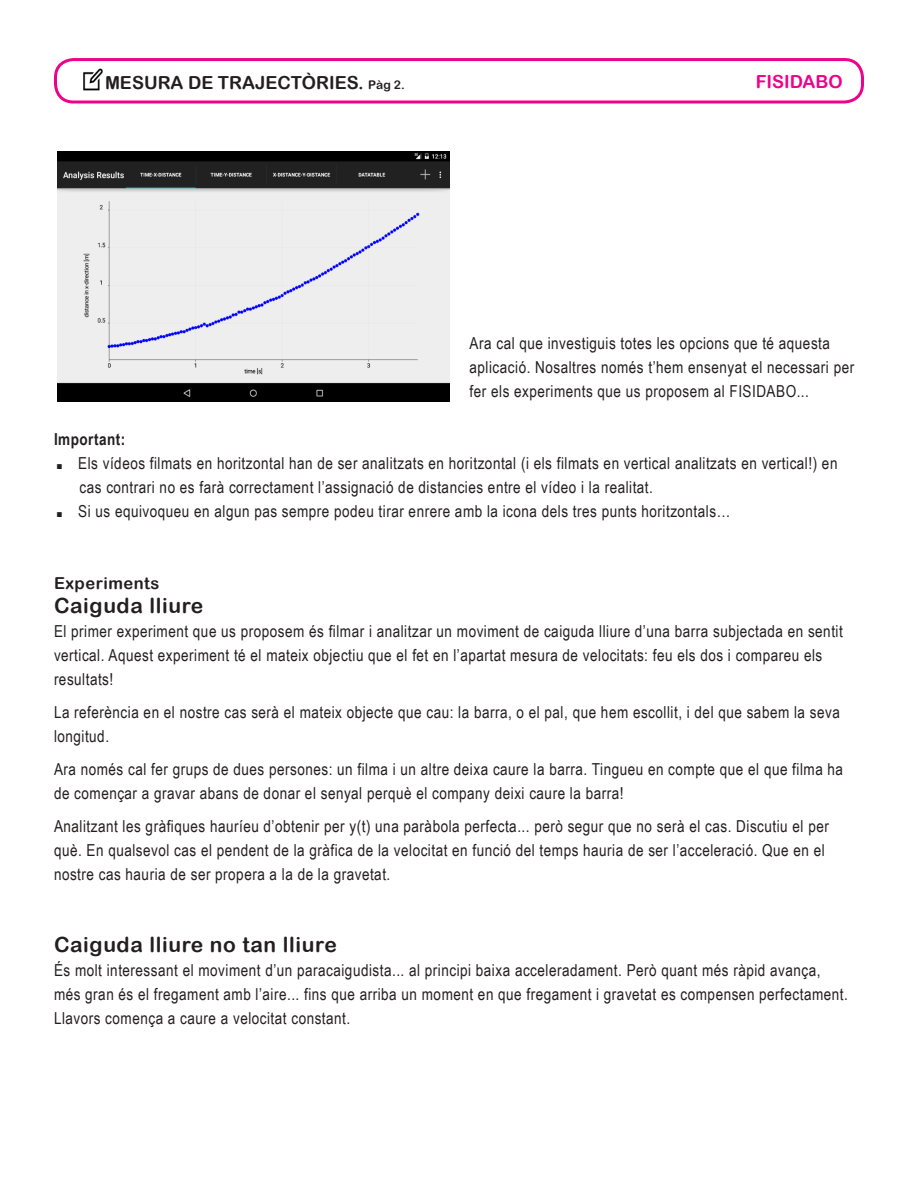
<style>
.page{position:relative;width:918px;height:1188px;background:#fff}
.page>*{position:absolute;margin:0;border:0;box-sizing:border-box;transform-origin:0 0}
.t1{font:700 45px "DIN Alternate";color:#231f20}
.t2{font:21px "Arial Rounded MT Bold";letter-spacing:.03em;color:#231f20}
.t3{font:18px "Arial Rounded MT Bold";color:#231f20}
.t4{font:18px "Arial Rounded MT Bold";color:#ed028c}
.t5{font:16.5px/24px "Arial Narrow";letter-spacing:.03em;color:#231f20}
.t6{font:16.5px "Arial Rounded MT Bold";letter-spacing:.03em;color:#231f20}
.t7{font:700 16.5px "Arial Narrow";letter-spacing:.03em;color:#231f20}
.s1{font-size:12px}
</style>
<div class="page">
<div style="left:54px;top:58px;width:810px;height:46px;border:3px solid #ed028c;border-radius:18px"></div>
<img style="left:83px;top:68px;width:20px;height:23px">
<img style="left:58px;top:152px;width:391px;height:249px">
<p class="t3" style="left:105px;top:72px;width:301px">MESURA DE TRAJECTÒRIES. <span class="s1">Pàg 2.</span></p>
<p class="t4" style="left:756px;top:71px;width:88px">FISIDABO</p>
<p class="t5" style="left:470px;top:330px;width:386px">Ara cal que investiguis totes les opcions que té aquesta aplicació. Nosaltres només t’hem ensenyat el necessari per fer els experiments que us proposem al FISIDABO...</p>
<p class="t7" style="left:54px;top:426px;width:73px">Important:</p>
<p class="t1" style="left:54px;top:419px;width:12px">.</p>
<p class="t5" style="left:78px;top:450px;width:761px">Els vídeos filmats en horitzontal han de ser analitzats en horitzontal (i els filmats en vertical analitzats en vertical!) en</p>
<p class="t5" style="left:80px;top:474px;width:575px">cas contrari no es farà correctament l’assignació de distancies entre el vídeo i la realitat.</p>
<p class="t1" style="left:54px;top:467px;width:12px">.</p>
<p class="t5" style="left:78px;top:498px;width:653px">Si us equivoqueu en algun pas sempre podeu tirar enrere amb la icona dels tres punts horitzontals…</p>
<p class="t6" style="left:54px;top:573px;width:107px">Experiments</p>
<p class="t2" style="left:54px;top:593px;width:151px">Caiguda lliure</p>
<p class="t5" style="left:54px;top:618px;width:790px">El primer experiment que us proposem és filmar i analitzar un moviment de caiguda lliure d’una barra subjectada en sentit vertical. Aquest experiment té el mateix objectiu que el fet en l’apartat mesura de velocitats: feu els dos i compareu els resultats!</p>
<p class="t5" style="left:54px;top:699px;width:787px">La referència en el nostre cas serà el mateix objecte que cau: la barra, o el pal, que hem escollit, i del que sabem la seva longitud.</p>
<p class="t5" style="left:54px;top:756px;width:791px">Ara només cal fer grups de dues persones: un filma i un altre deixa caure la barra. Tingueu en compte que el que filma ha de començar a gravar abans de donar el senyal perquè el company deixi caure la barra!</p>
<p class="t5" style="left:54px;top:813px;width:776px">Analitzant les gràfiques hauríeu d’obtenir per y(t) una paràbola perfecta... però segur que no serà el cas. Discutiu el per què. En qualsevol cas el pendent de la gràfica de la velocitat en funció del temps hauria de ser l’acceleració. Que en el nostre cas hauria de ser propera a la de la gravetat.</p>
<p class="t2" style="left:54px;top:932px;width:284px">Caiguda lliure no tan lliure</p>
<p class="t5" style="left:54px;top:957px;width:795px">És molt interessant el moviment d’un paracaigudista... al principi baixa acceleradament. Però quant més ràpid avança, més gran és el fregament amb l’aire... fins que arriba un moment en que fregament i gravetat es compensen perfectament.<br>Llavors comença a caure a velocitat constant.</p>
</div>
